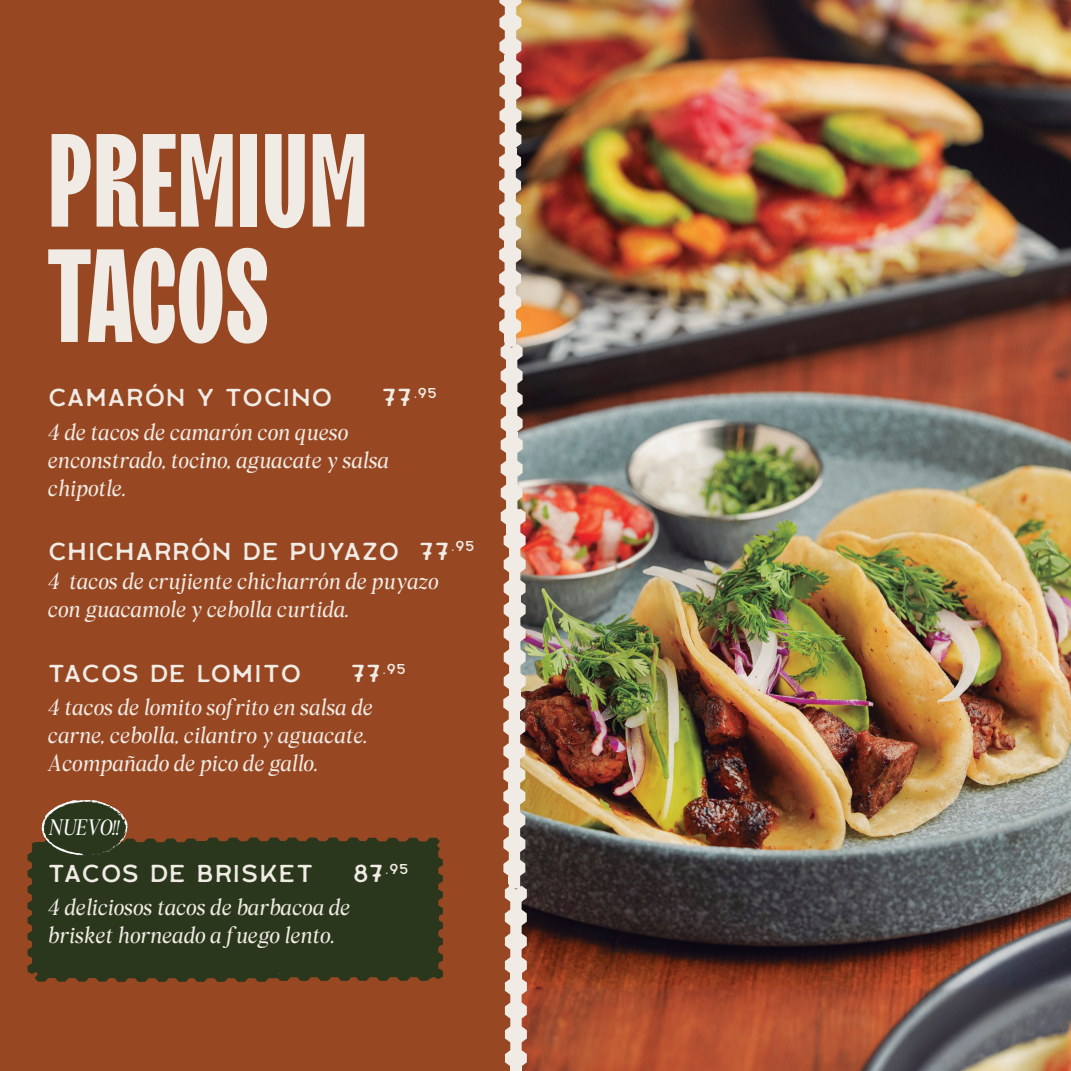
<style>
.page{position:relative;width:1071px;height:1071px;background:#fff}
.page>*{position:absolute;margin:0;border:0;box-sizing:border-box;transform-origin:0 0}
.t1{font:132.3px/115.3px "TT Trailers Trial Variable";color:#f0ebe4}
.t2{font:24.5px "Labor Union Small";letter-spacing:.095em;color:#f0ebe4}
.t3{font:italic 19.25px/28px "Bethany Elingston";letter-spacing:.05em;color:#f0ebe4}
.t4{font:italic 17.68px "Bethany Elingston";letter-spacing:.04em;color:#fff}
.t5{font:14.35px "Labor Union Small";color:#f0ebe4}
.s1{font-size:24.5px}
</style>
<div class="page">
<div style="left:0;top:0;width:1067px;height:1071px;background:#974722"></div>
<img style="left:527px;top:0;width:544px;height:1071px">
<svg style="left:499px;top:0;width:28px;height:1071px"></svg>
<div style="left:509px;top:596px;width:11px;height:8px;background:#f0ebe4"></div>
<svg style="left:27px;top:800px;width:416px;height:182px"></svg>
<h1 class="t1" style="left:48px;top:127px;width:322px">PREMIUM<br>TACOS</h1>
<p class="t2" style="left:49px;top:383px;width:284px">CAMARÓN Y TOCINO</p>
<p class="t5" style="left:383px;top:384px;width:55px"><span class="s1">77</span>.95</p>
<p class="t3" style="left:48px;top:418px;width:342px">4 de tacos de camarón con queso enconstrado, tocino, aguacate y salsa chipotle.</p>
<p class="t2" style="left:49px;top:536px;width:427px">CHICHARRÓN DE PUYAZO 77<sup>.95</sup></p>
<p class="t3" style="left:48px;top:568px;width:391px">4 tacos de crujiente chicharrón de puyazo con guacamole y cebolla curtida.</p>
<p class="t2" style="left:49px;top:658px;width:253px">TACOS DE LOMITO</p>
<p class="t5" style="left:352px;top:660px;width:55px"><span class="s1">77</span>.95</p>
<p class="t3" style="left:48px;top:693px;width:325px">4 tacos de lomito sofrito en salsa de carne, cebolla, cilantro y aguacate.<br>Acompañado de pico de gallo.</p>
<p class="t4" style="left:49px;top:815px;width:71px">NUEVO!!</p>
<p class="t2" style="left:49px;top:858px;width:265px">TACOS DE BRISKET</p>
<p class="t5" style="left:354px;top:860px;width:56px"><span class="s1">87</span>.95</p>
<p class="t3" style="left:48px;top:893px;width:303px">4 deliciosos tacos de barbacoa de brisket horneado a fuego lento.</p>
</div>
